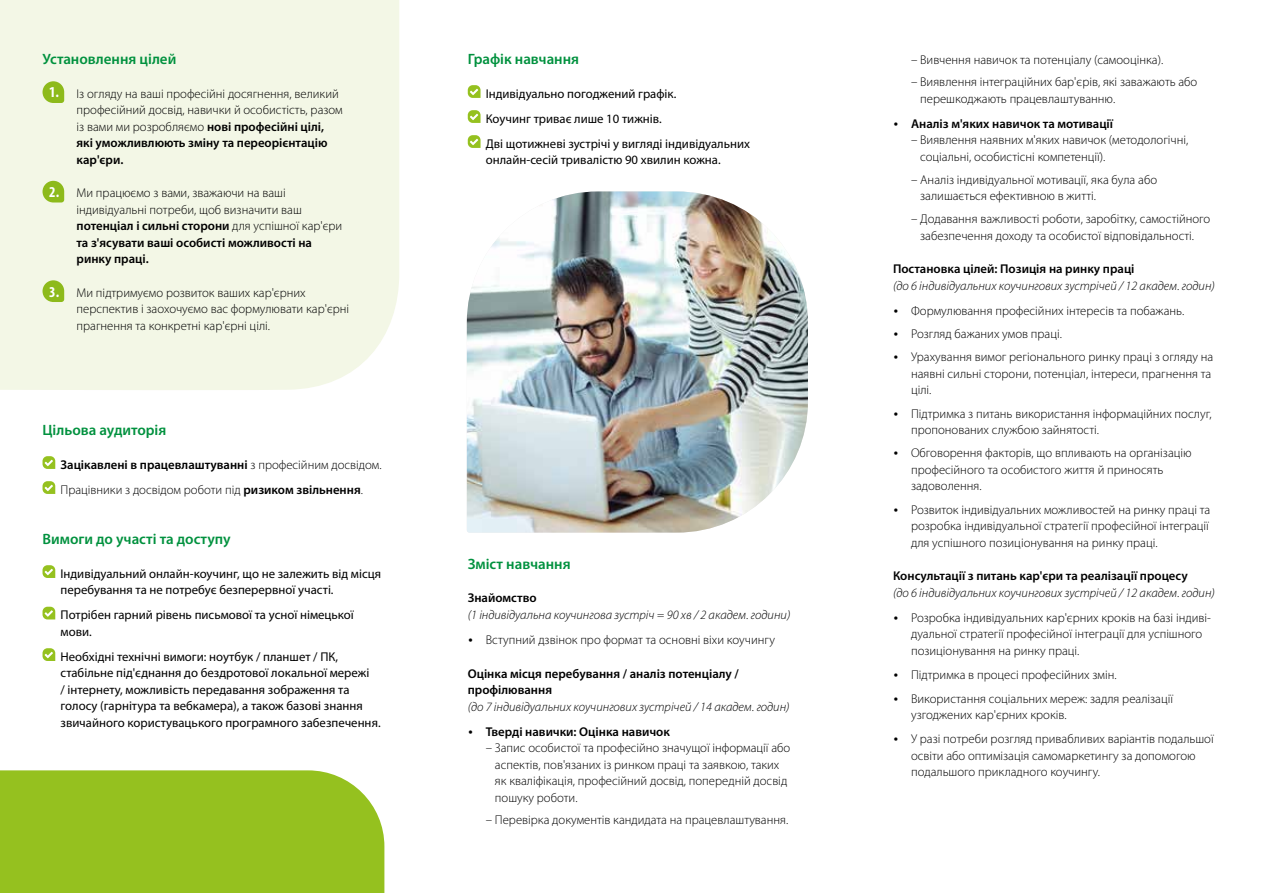
<style>
.page{position:relative;width:1263px;height:893px;background:#fff}
.page>*{position:absolute;margin:0;border:0;box-sizing:border-box;transform-origin:0 0}
.t1{font:600 15px "Myriad Pro";color:#00913e}
.t2{font:300 12.75px/16.5px "Myriad Pro";color:#000}
.t3{font:12.75px/16.5px "Myriad Pro";color:#000}
.t4{font:italic 300 12.75px "Myriad Pro";color:#000}
.t5{font:600 12.75px/16.5px "Myriad Pro";color:#000}
.s1{font-weight:700;font-stretch:condensed;font-size:15.15px;color:#fff}
.s2{font-weight:600}
.s3{font-family:"DIN Next LT Pro";font-weight:400}
</style>
<div class="page">
<div style="left:0;top:0;width:399px;height:390px;background:#f3f7e6"></div>
<svg style="left:43px;top:81px;width:21px;height:22px"></svg>
<svg style="left:43px;top:181px;width:21px;height:21px"></svg>
<svg style="left:43px;top:280px;width:21px;height:22px"></svg>
<svg style="left:468px;top:85px;width:12px;height:13px"></svg>
<svg style="left:468px;top:110px;width:12px;height:13px"></svg>
<svg style="left:468px;top:135px;width:12px;height:13px"></svg>
<div style="left:0;top:770px;width:384px;height:123px;background:#95c11f"></div>
<svg style="left:43px;top:456px;width:12px;height:13px"></svg>
<svg style="left:43px;top:481px;width:12px;height:13px"></svg>
<svg style="left:43px;top:565px;width:12px;height:13px"></svg>
<svg style="left:43px;top:607px;width:12px;height:12px"></svg>
<svg style="left:43px;top:648px;width:12px;height:13px"></svg>
<img style="left:467px;top:191px;width:341px;height:342px">
<p class="t1" style="left:43px;top:50px;width:135px">Установлення цілей</p>
<p class="t2" style="left:77px;top:86px;width:268px;text-indent:-27px"><span class="s1">1.</span> Із огляду на ваші професійні досягнення, великий професійний досвід, навички й особистість, разом із вами ми розробляємо <span class="s2">нові професійні цілі, які уможливлюють зміну та переорієнтацію кар'єри.</span></p>
<p class="t2" style="left:77px;top:185px;width:267px;text-indent:-27px"><span class="s1">2.</span> Ми працюємо з вами, зважаючи на ваші індивідуальні потреби, щоб визначити ваш <span class="s2">потенціал і сильні сторони</span> для успішної кар'єри <span class="s2">та з'ясувати ваші особисті можливості на ринку праці.</span></p>
<p class="t2" style="left:77px;top:285px;width:274px;text-indent:-27px"><span class="s1">3.</span> Ми підтримуємо розвиток ваших кар'єрних перспектив і заохочуємо вас формулювати кар'єрні прагнення та конкретні кар'єрні цілі.</p>
<p class="t1" style="left:43px;top:421px;width:125px">Цільова аудиторія</p>
<p class="t2" style="left:61px;top:452px;width:323px;line-height:25px"><span class="s2">Зацікавлені в працевлаштуванні</span> з професійним досвідом.<br>Працівники з досвідом роботи під <span class="s2">ризиком звільнення</span>.</p>
<p class="t1" style="left:43px;top:530px;width:190px">Вимоги до участі та доступу</p>
<p class="t3" style="left:61px;top:565px;width:322px">Індивідуальний онлайн-коучинг, що не залежить від місця перебування та не потребує безперервної участі.</p>
<p class="t3" style="left:61px;top:607px;width:295px">Потрібен гарний рівень письмової та усної німецької мови.</p>
<p class="t3" style="left:61px;top:648px;width:322px">Необхідні технічні вимоги: ноутбук / планшет / ПК, стабільне під'єднання до бездротової локальної мережі<br>/ інтернету, можливість передавання зображення та голосу (гарнітура та вебкамера), а також базові знання звичайного користувацького програмного забезпечення.</p>
<p class="t1" style="left:468px;top:50px;width:113px">Графік навчання</p>
<p class="t3" style="left:486px;top:81px;width:266px;line-height:25px">Індивідуально погоджений графік.<br>Коучинг триває лише 10 тижнів.<br>Дві щотижневі зустрічі у вигляді індивідуальних</p>
<p class="t3" style="left:486px;top:152px;width:236px">онлайн-сесій тривалістю 90 хвилин кожна.</p>
<p class="t1" style="left:468px;top:554px;width:104px">Зміст навчання</p>
<p class="t5" style="left:468px;top:590px;width:70px">Знайомство</p>
<p class="t4" style="left:468px;top:608px;width:324px">(1 індивідуальна коучингова зустріч = 90 хв / 2 академ. години)</p>
<p class="t2" style="left:468px;top:632px;width:309px"><span class="s3">•</span> Вступний дзвінок про формат та основні віхи коучингу</p>
<p class="t5" style="left:468px;top:665px;width:273px">Оцінка місця перебування / аналіз потенціалу / профілювання</p>
<p class="t4" style="left:468px;top:699px;width:323px">(до 7 індивідуальних коучингових зустрічей / 14 академ. годин)</p>
<p class="t5" style="left:468px;top:723px;width:204px"><span class="s3">•</span> Тверді навички: Оцінка навичок</p>
<p class="t2" style="left:495px;top:740px;width:297px;text-indent:-9px">– Запис особистої та професійно значущої інформації або аспектів, пов'язаних із ринком праці та заявкою, таких як кваліфікація, професійний досвід, попередній досвід пошуку роботи.</p>
<p class="t2" style="left:486px;top:812px;width:304px">– Перевірка документів кандидата на працевлаштування.</p>
<p class="t2" style="left:911px;top:51px;width:254px">– Вивчення навичок та потенціалу (самооцінка).</p>
<p class="t2" style="left:920px;top:74px;width:279px;text-indent:-9px">– Виявлення інтеграційних бар'єрів, які заважають або перешкоджають працевлаштуванню.</p>
<p class="t5" style="left:893px;top:115px;width:222px"><span class="s3">•</span> Аналіз м'яких навичок та мотивації</p>
<p class="t2" style="left:920px;top:132px;width:270px;text-indent:-9px">– Виявлення наявних м'яких навичок (методологічні, соціальні, особистісні компетенції).</p>
<p class="t2" style="left:920px;top:172px;width:238px;text-indent:-9px">– Аналіз індивідуальної мотивації, яка була або залишається ефективною в житті.</p>
<p class="t2" style="left:911px;top:211px;width:301px;text-align:center">– Додавання важливості роботи, заробітку, самостійного забезпечення доходу та особистої відповідальності.</p>
<p class="t5" style="left:893px;top:260px;width:243px">Постановка цілей: Позиція на ринку праці</p>
<p class="t4" style="left:893px;top:279px;width:323px">(до 6 індивідуальних коучингових зустрічей / 12 академ. годин)</p>
<p class="t2" style="left:893px;top:302px;width:293px"><span class="s3">•</span> Формулювання професійних інтересів та побажань.</p>
<p class="t2" style="left:893px;top:326px;width:170px"><span class="s3">•</span> Розгляд бажаних умов праці.</p>
<p class="t2" style="left:911px;top:349px;width:304px;text-indent:-18px"><span class="s3">•</span> Урахування вимог регіонального ринку праці з огляду на наявні сильні сторони, потенціал, інтереси, прагнення та цілі.</p>
<p class="t2" style="left:911px;top:405px;width:302px;text-indent:-18px"><span class="s3">•</span> Підтримка з питань використання інформаційних послуг, пропонованих службою зайнятості.</p>
<p class="t2" style="left:911px;top:445px;width:282px;text-indent:-18px"><span class="s3">•</span> Обговорення факторів, що впливають на організацію професійного та особистого життя й приносять задоволення.</p>
<p class="t2" style="left:911px;top:501px;width:301px;text-align:justify;text-indent:-18px"><span class="s3">•</span> Розвиток індивідуальних можливостей на ринку праці та розробка індивідуальної стратегії професійної інтеграції для успішного позиціонування на ринку праці.</p>
<p class="t5" style="left:893px;top:567px;width:296px">Консультації з питань кар'єри та реалізації процесу</p>
<p class="t4" style="left:893px;top:586px;width:323px">(до 6 індивідуальних коучингових зустрічей / 12 академ. годин)</p>
<p class="t2" style="left:911px;top:609px;width:301px;text-indent:-18px"><span class="s3">•</span> Розробка індивідуальних кар'єрних кроків на базі індиві&shy;дуальної стратегії професійної інтеграції для успішного позиціонування на ринку праці.</p>
<p class="t2" style="left:893px;top:666px;width:225px"><span class="s3">•</span> Підтримка в процесі професійних змін.</p>
<p class="t2" style="left:911px;top:690px;width:264px;text-indent:-18px"><span class="s3">•</span> Використання соціальних мереж: задля реалізації узгоджених кар'єрних кроків.</p>
<p class="t2" style="left:911px;top:731px;width:304px;text-indent:-18px"><span class="s3">•</span> У разі потреби розгляд привабливих варіантів подальшої освіти або оптимізація самомаркетингу за допомогою подальшого прикладного коучингу.</p>
</div>
